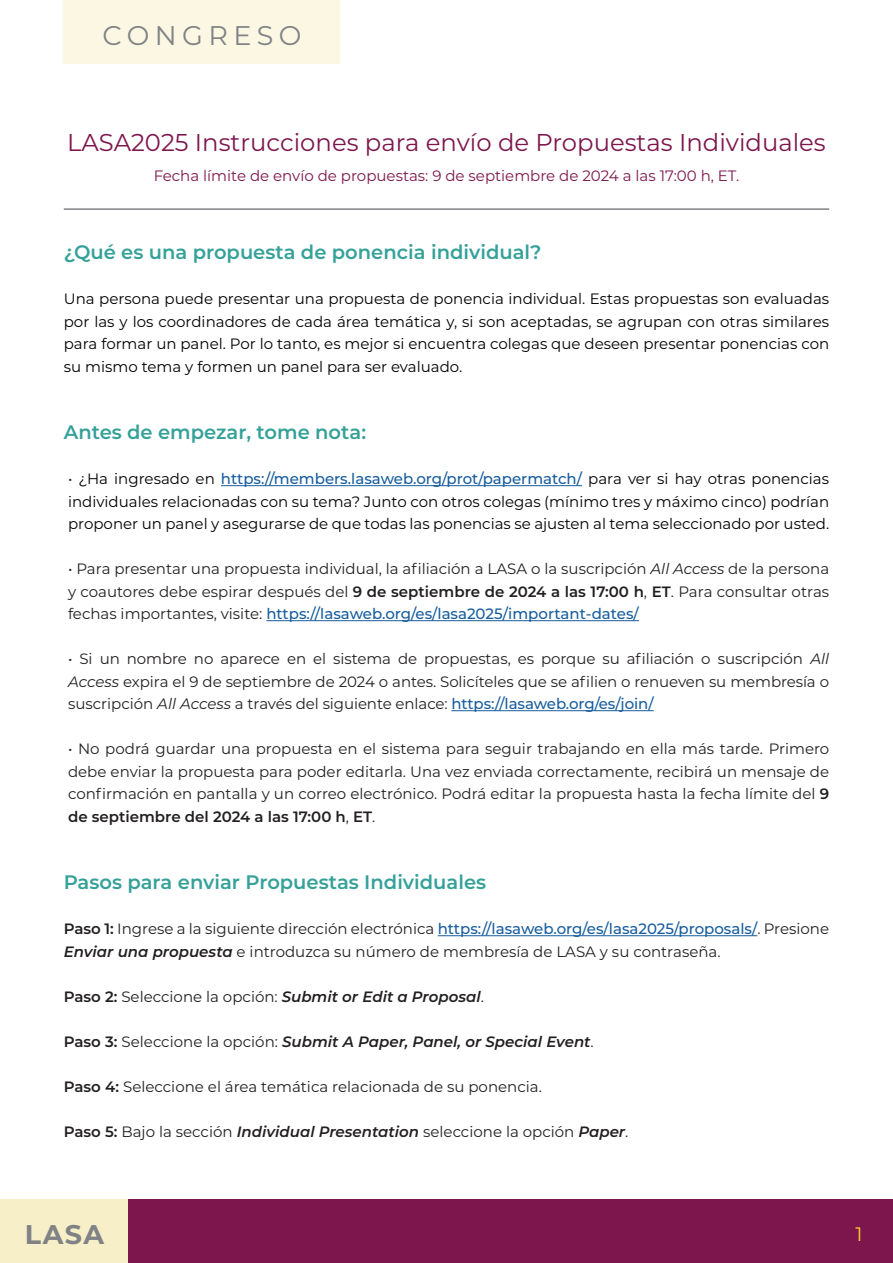
<style>
.page{position:relative;width:893px;height:1263px;background:#fff}
.page>*{position:absolute;margin:0;border:0;box-sizing:border-box;transform-origin:0 0}
.t1{font:27px "Montserrat";letter-spacing:.2em;color:#808285}
.t2{font:700 27px "Montserrat";color:#808285}
.t3{font:24.3px "Montserrat";color:#7d164c}
.t4{font:600 19.5px "Montserrat";color:#35a199}
.t5{font:19.5px "Montserrat";color:#f8ce34}
.t6{font:15px/22.5px "Montserrat";color:#231f20;text-align:justify}
.t7{font:15px/22.5px "Montserrat";color:#000;text-align:justify}
.t8{font:italic 600 15px "Montserrat";color:#231f20}
.t9{font:15px "Montserrat";color:#7d164c}
.s1{color:#231f20}
.s2{font-weight:500;color:#175d9e}
.s3{font-style:italic}
.s4{font-weight:600}
.s5{font-weight:600;font-style:italic}
.s6{font-style:normal}
.s7{font-weight:400;font-style:normal}
</style>
<div class="page">
<div style="left:0;top:1199px;width:129px;height:64px;background:#f6efc7"></div>
<div style="left:129px;top:1199px;width:764px;height:64px;background:#7d164c"></div>
<div style="left:64px;top:0;width:276px;height:64px;background:#fbf7e3"></div>
<hr style="left:64px;top:208px;width:765px;height:2px;background:#808285">
<hr style="left:221px;top:485px;width:361px;height:1px;background:#175d9e">
<hr style="left:266px;top:620px;width:373px;height:1px;background:#175d9e">
<hr style="left:451px;top:710px;width:203px;height:1px;background:#175d9e">
<hr style="left:438px;top:935px;width:319px;height:1px;background:#175d9e">
<p class="t1" style="left:102px;top:17px;width:201px">CONGRESO</p>
<p class="t3" style="left:67px;top:126px;width:760px">LASA2025 Instrucciones para envío de Propuestas Individuales</p>
<p class="t9" style="left:154px;top:165px;width:587px">Fecha límite de envío de propuestas: 9 de septiembre de 2024 a las 17:00 h, ET.</p>
<p class="t4" style="left:64px;top:238px;width:479px">¿Qué es una propuesta de ponencia individual?</p>
<p class="t7" style="left:64px;top:287px;width:767px">Una persona puede presentar una propuesta de ponencia individual. Estas propuestas son evaluadas por las y los coordinadores de cada área temática y, si son aceptadas, se agrupan con otras similares para formar un panel. Por lo tanto, es mejor si encuentra colegas que deseen presentar ponencias con su mismo tema y formen un panel para ser evaluado.</p>
<p class="t4" style="left:64px;top:418px;width:304px">Antes de empezar, tome nota:</p>
<p class="t7" style="left:68px;top:467px;width:763px"><span class="s1">•</span> ¿Ha ingresado en <span class="s2">https://members.lasaweb.org/prot/papermatch/</span> para ver si hay otras ponencias individuales relacionadas con su tema? Junto con otros colegas (mínimo tres y máximo cinco) podrían proponer un panel y asegurarse de que todas las ponencias se ajusten al tema seleccionado por usted.</p>
<p class="t6" style="left:68px;top:557px;width:763px">• Para presentar una propuesta individual, la afiliación a LASA o la suscripción <span class="s3">All Access</span> de la persona y coautores debe espirar después del <span class="s4">9 de septiembre de 2024 a las 17:00 h</span>, <span class="s4">ET</span>. Para consultar otras fechas importantes, visite: <span class="s2">https://lasaweb.org/es/lasa2025/important-dates/</span></p>
<p class="t6" style="left:68px;top:647px;width:763px">• Si un nombre no aparece en el sistema de propuestas, es porque su afiliación o suscripción <span class="s3">All Access</span> expira el 9 de septiembre de 2024 o antes. Solicíteles que se afilien o renueven su membresía o suscripción <span class="s3">All Access</span> a través del siguiente enlace: <span class="s2">https://lasaweb.org/es/join/</span></p>
<p class="t6" style="left:68px;top:737px;width:763px">• No podrá guardar una propuesta en el sistema para seguir trabajando en ella más tarde. Primero debe enviar la propuesta para poder editarla. Una vez enviada correctamente, recibirá un mensaje de confirmación en pantalla y un correo electrónico. Podrá editar la propuesta hasta la fecha límite del <span class="s4">9 de septiembre del 2024 a las 17:00 h</span>, <span class="s4">ET</span>.</p>
<p class="t4" style="left:64px;top:868px;width:424px">Pasos para enviar Propuestas Individuales</p>
<p class="t6" style="left:64px;top:917px;width:767px"><span class="s4">Paso 1:</span> Ingrese a la siguiente dirección electrónica <span class="s2">https://lasaweb.org/es/lasa2025/proposals/</span>. Presione<br><span class="s5">Enviar una propuesta</span> e introduzca su número de membresía de LASA y su contraseña.</p>
<p class="t8" style="left:64px;top:986px;width:422px"><span class="s6">Paso 2:</span> <span class="s7">Seleccione la opción:</span> Submit or Edit a Proposal<span class="s7">.</span></p>
<p class="t8" style="left:64px;top:1031px;width:532px"><span class="s6">Paso 3:</span> <span class="s7">Seleccione la opción:</span> Submit A Paper, Panel, or Special Event<span class="s7">.</span></p>
<p class="t6" style="left:64px;top:1075px;width:480px"><span class="s4">Paso 4:</span> Seleccione el área temática relacionada de su ponencia.</p>
<p class="t6" style="left:64px;top:1120px;width:566px"><span class="s4">Paso 5:</span> Bajo la sección <span class="s5">Individual Presentation</span> seleccione la opción <span class="s5">Paper</span>.</p>
<h1 class="t2" style="left:25px;top:1215px;width:81px">LASA</h1>
<h3 class="t5" style="left:855px;top:1220px;width:9px">1</h3>
</div>
